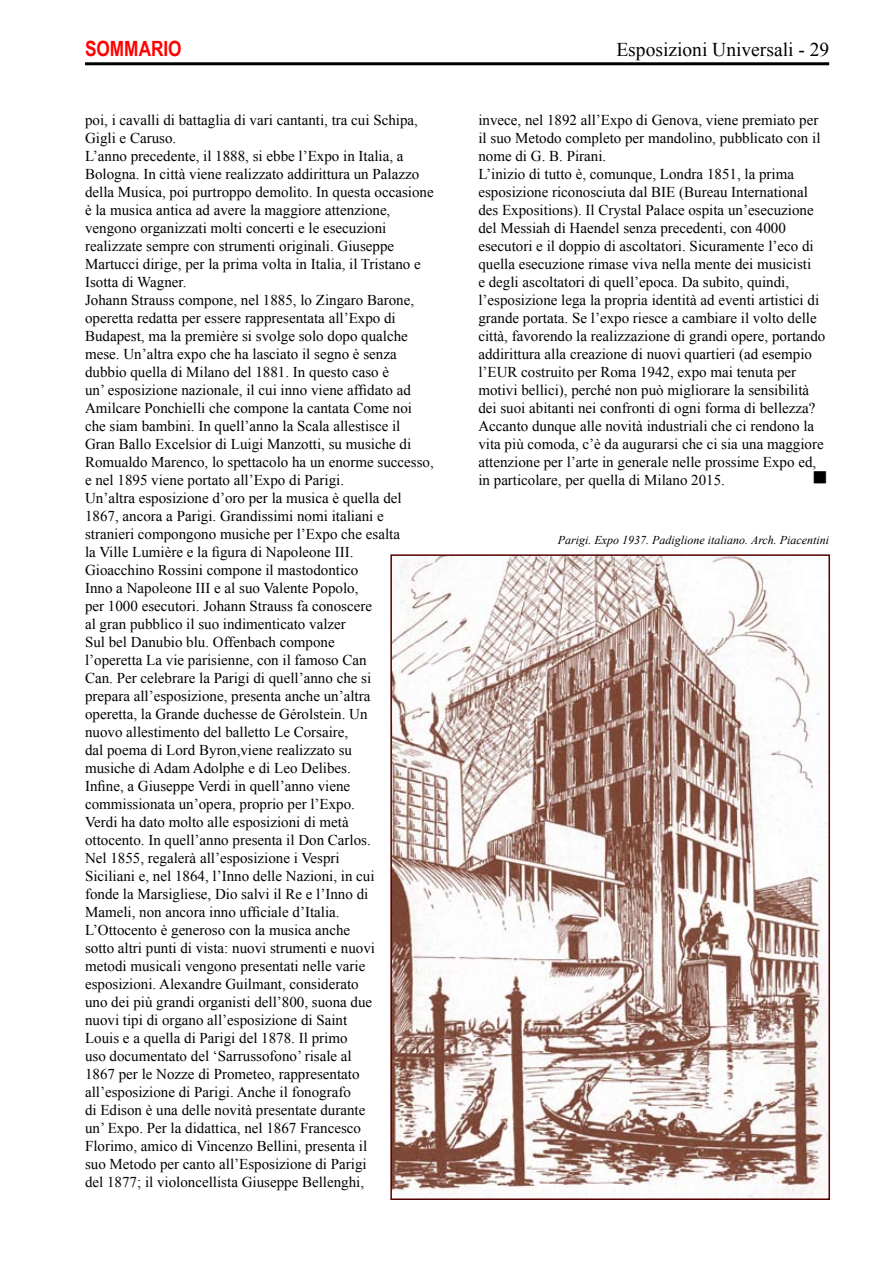
<style>
.page{position:relative;width:893px;height:1263px;background:#fff}
.page>*{position:absolute;margin:0;border:0;box-sizing:border-box;transform-origin:0 0}
.t1{font:700 21px "Arial Narrow";color:#f00}
.t2{font:21px "Wingdings";color:#000}
.t3{font:19.5px "Times New Roman";color:#000}
.t4{font:15px/18px "Times New Roman";color:#000}
.t5{font:italic 12px "Times New Roman";color:#000}
</style>
<div class="page">
<hr style="left:85px;top:62px;width:744px;height:3px;background:#000">
<img style="left:393px;top:557px;width:434px;height:640px">
<div style="left:390px;top:554px;width:440px;height:646px;border:2px solid #500"></div>
<h1 class="t1" style="left:85px;top:33px;width:98px">SOMMARIO</h1>
<h2 class="t3" style="left:616px;top:36px;width:214px">Esposizioni Universali - 29</h2>
<p class="t4" style="left:85px;top:111px;width:350px">poi, i cavalli di battaglia di vari cantanti, tra cui Schipa, Gigli e Caruso.<br>L’anno precedente, il 1888, si ebbe l’Expo in Italia, a Bologna. In città viene realizzato addirittura un Palazzo della Musica, poi purtroppo demolito. In questa occasione è la musica antica ad avere la maggiore attenzione, vengono organizzati molti concerti e le esecuzioni realizzate sempre con strumenti originali. Giuseppe Martucci dirige, per la prima volta in Italia, il Tristano e Isotta di Wagner.<br>Johann Strauss compone, nel 1885, lo Zingaro Barone, operetta redatta per essere rappresentata all’Expo di Budapest, ma la première si svolge solo dopo qualche mese. Un’altra expo che ha lasciato il segno è senza dubbio quella di Milano del 1881. In questo caso è<br>un’ esposizione nazionale, il cui inno viene affidato ad Amilcare Ponchielli che compone la cantata Come noi che siam bambini. In quell’anno la Scala allestisce il Gran Ballo Excelsior di Luigi Manzotti, su musiche di Romualdo Marenco, lo spettacolo ha un enorme successo, e nel 1895 viene portato all’Expo di Parigi.<br>Un’altra esposizione d’oro per la musica è quella del 1867, ancora a Parigi. Grandissimi nomi italiani e stranieri compongono musiche per l’Expo che esalta<br>la Ville Lumière e la figura di Napoleone III.<br>Gioacchino Rossini compone il mastodontico<br>Inno a Napoleone III e al suo Valente Popolo,<br>per 1000 esecutori. Johann Strauss fa conoscere<br>al gran pubblico il suo indimenticato valzer<br>Sul bel Danubio blu. Offenbach compone<br>l’operetta La vie parisienne, con il famoso Can<br>Can. Per celebrare la Parigi di quell’anno che si<br>prepara all’esposizione, presenta anche un’altra<br>operetta, la Grande duchesse de Gérolstein. Un<br>nuovo allestimento del balletto Le Corsaire,<br>dal poema di Lord Byron,viene realizzato su<br>musiche di Adam Adolphe e di Leo Delibes.<br>Infine, a Giuseppe Verdi in quell’anno viene commissionata un’opera, proprio per l’Expo.<br>Verdi ha dato molto alle esposizioni di metà<br>ottocento. In quell’anno presenta il Don Carlos.<br>Nel 1855, regalerà all’esposizione i Vespri<br>Siciliani e, nel 1864, l’Inno delle Nazioni, in cui<br>fonde la Marsigliese, Dio salvi il Re e l’Inno di<br>Mameli, non ancora inno ufficiale d’Italia.<br>L’Ottocento è generoso con la musica anche<br>sotto altri punti di vista: nuovi strumenti e nuovi<br>metodi musicali vengono presentati nelle varie esposizioni. Alexandre Guilmant, considerato<br>uno dei più grandi organisti dell’800, suona due<br>nuovi tipi di organo all’esposizione di Saint<br>Louis e a quella di Parigi del 1878. Il primo<br>uso documentato del ‘Sarrussofono’ risale al<br>1867 per le Nozze di Prometeo, rappresentato all’esposizione di Parigi. Anche il fonografo<br>di Edison è una delle novità presentate durante<br>un’ Expo. Per la didattica, nel 1867 Francesco<br>Florimo, amico di Vincenzo Bellini, presenta il<br>suo Metodo per canto all’Esposizione di Parigi<br>del 1877; il violoncellista Giuseppe Bellenghi,</p>
<p class="t4" style="left:478px;top:111px;width:348px">invece, nel 1892 all’Expo di Genova, viene premiato per il suo Metodo completo per mandolino, pubblicato con il nome di G. B. Pirani.<br>L’inizio di tutto è, comunque, Londra 1851, la prima esposizione riconosciuta dal BIE (Bureau International des Expositions). Il Crystal Palace ospita un’esecuzione del Messiah di Haendel senza precedenti, con 4000 esecutori e il doppio di ascoltatori. Sicuramente l’eco di quella esecuzione rimase viva nella mente dei musicisti<br>e degli ascoltatori di quell’epoca. Da subito, quindi, l’esposizione lega la propria identità ad eventi artistici di grande portata. Se l’expo riesce a cambiare il volto delle città, favorendo la realizzazione di grandi opere, portando addirittura alla creazione di nuovi quartieri (ad esempio l’EUR costruito per Roma 1942, expo mai tenuta per motivi bellici), perché non può migliorare la sensibilità dei suoi abitanti nei confronti di ogni forma di bellezza?<br>Accanto dunque alle novità industriali che ci rendono la vita più comoda, c’è da augurarsi che ci sia una maggiore attenzione per l’arte in generale nelle prossime Expo ed, in particolare, per quella di Milano 2015.</p>
<h1 class="t2" style="left:812px;top:466px;width:17px">■</h1>
<p class="t5" style="left:558px;top:532px;width:273px">Parigi. Expo 1937. Padiglione italiano. Arch. Piacentini</p>
</div>
